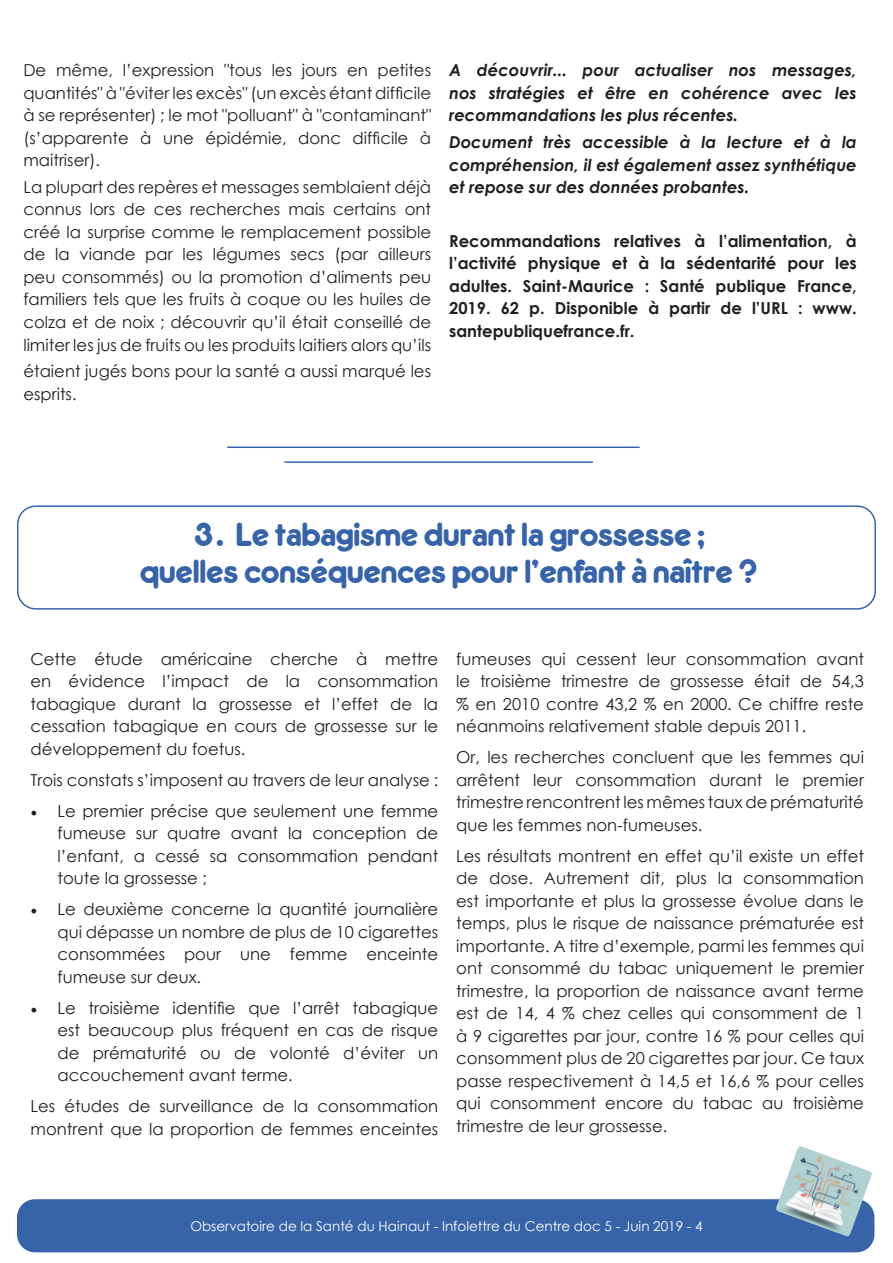
<style>
.page{position:relative;width:893px;height:1263px;background:#fff}
.page>*{position:absolute;margin:0;border:0;box-sizing:border-box;transform-origin:0 0}
.H1_Titre{font:30px/37.5px "Allgemeine";color:#3763a8;text-align:center}
.t1{font:16.5px/22.5px "Century Gothic";color:#231f20;text-align:justify}
.t2{font:italic 700 16.5px/22.5px "Century Gothic";color:#231f20;text-align:justify}
.t3{font:700 16.5px/22.5px "Century Gothic";color:#231f20;text-align:justify}
.t4{font:13.5px "Century Gothic";color:#fff}
.s1{font-family:"Minion Pro";font-size:18px}
</style>
<div class="page">
<div style="left:17px;top:505px;width:859px;height:105px;border:2px solid #3763a8;border-radius:18px"></div>
<hr style="left:227px;top:446px;width:413px;height:2px;background:#3763a8">
<hr style="left:284px;top:461px;width:309px;height:2px;background:#3763a8">
<div style="left:17px;top:1199px;width:857px;height:53px;background:#3763a8;border-radius:18px"></div>
<img style="left:776px;top:1146px;width:96px;height:91px">
<p class="t1" style="left:23px;top:59px;width:409px">De même, l’expression "tous les jours en petites quantités" à "éviter les excès" (un excès étant difficile à se représenter) ; le mot "polluant" à "contaminant" (s’apparente à une épidémie, donc difficile à maitriser).</p>
<p class="t1" style="left:23px;top:175px;width:409px">La plupart des repères et messages semblaient déjà connus lors de ces recherches mais certains ont créé la surprise comme le remplacement possible de la viande par les légumes secs (par ailleurs peu consommés) ou la promotion d’aliments peu familiers tels que les fruits à coque ou les huiles de colza et de noix ; découvrir qu’il était conseillé de limiter les jus de fruits ou les produits laitiers alors qu’ils</p>
<p class="t1" style="left:23px;top:360px;width:409px">étaient jugés bons pour la santé a aussi marqué les esprits.</p>
<p class="t2" style="left:449px;top:58px;width:409px">A découvrir... pour actualiser nos messages, nos stratégies et être en cohérence avec les recommandations les plus récentes.</p>
<p class="t2" style="left:449px;top:130px;width:409px">Document très accessible à la lecture et à la compréhension, il est également assez synthétique et repose sur des données probantes.</p>
<p class="t3" style="left:449px;top:229px;width:409px">Recommandations relatives à l’alimentation, à l’activité physique et à la sédentarité pour les adultes. Saint-Maurice : Santé publique France, 2019. 62 p. Disponible à partir de l’URL : www. santepubliquefrance.fr.</p>
<h1 class="H1_Titre" style="left:139px;top:515px;width:618px">3. Le tabagisme durant la grossesse ; quelles conséquences pour l’enfant à naître ?</h1>
<p class="t1" style="left:31px;top:647px;width:409px">Cette étude américaine cherche à mettre en évidence l’impact de la consommation tabagique durant la grossesse et l’effet de la cessation tabagique en cours de grossesse sur le développement du foetus.</p>
<p class="t1" style="left:31px;top:768px;width:409px">Trois constats s’imposent au travers de leur analyse :</p>
<p class="t1" style="left:58px;top:799px;width:382px;text-indent:-27px"><span class="s1">•</span> Le premier précise que seulement une femme fumeuse sur quatre avant la conception de l’enfant, a cessé sa consommation pendant toute la grossesse ;</p>
<p class="t1" style="left:58px;top:897px;width:382px;text-indent:-27px"><span class="s1">•</span> Le deuxième concerne la quantité journalière qui dépasse un nombre de plus de 10 cigarettes consommées pour une femme enceinte fumeuse sur deux.</p>
<p class="t1" style="left:58px;top:996px;width:382px;text-indent:-27px"><span class="s1">•</span> Le troisième identifie que l’arrêt tabagique est beaucoup plus fréquent en cas de risque de prématurité ou de volonté d’éviter un accouchement avant terme.</p>
<p class="t1" style="left:31px;top:1095px;width:409px">Les études de surveillance de la consommation montrent que la proportion de femmes enceintes</p>
<p class="t1" style="left:456px;top:647px;width:409px">fumeuses qui cessent leur consommation avant le troisième trimestre de grossesse était de 54,3 % en 2010 contre 43,2 % en 2000. Ce chiffre reste néanmoins relativement stable depuis 2011.</p>
<p class="t1" style="left:456px;top:746px;width:409px">Or, les recherches concluent que les femmes qui arrêtent leur consommation durant le premier trimestre rencontrent les mêmes taux de prématurité que les femmes non-fumeuses.</p>
<p class="t1" style="left:456px;top:844px;width:409px">Les résultats montrent en effet qu’il existe un effet de dose. Autrement dit, plus la consommation est importante et plus la grossesse évolue dans le temps, plus le risque de naissance prématurée est importante. A titre d’exemple, parmi les femmes qui ont consommé du tabac uniquement le premier trimestre, la proportion de naissance avant terme est de 14, 4 % chez celles qui consomment de 1 à 9 cigarettes par jour, contre 16 % pour celles qui consomment plus de 20 cigarettes par jour. Ce taux passe respectivement à 14,5 et 16,6 % pour celles qui consomment encore du tabac au troisième trimestre de leur grossesse.</p>
<p class="t4" style="left:190px;top:1216px;width:514px">Observatoire de la Santé du Hainaut - Infolettre du Centre doc 5 - Juin 2019 - 4</p>
</div>
